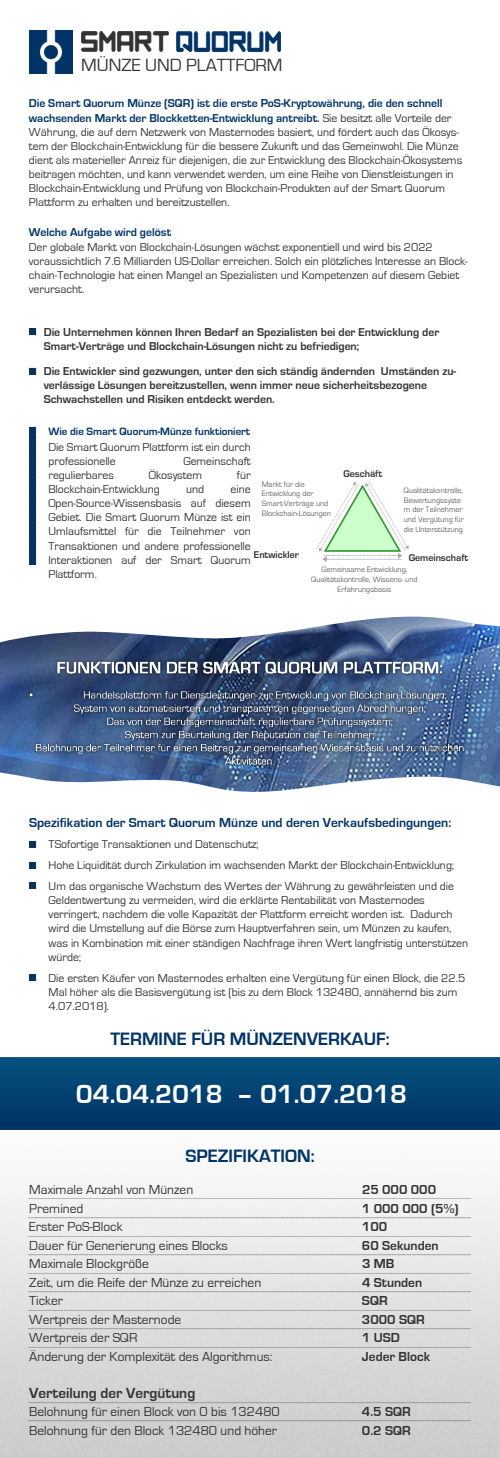
<style>
.page{position:relative;width:500px;height:1458px;background:#fff}
.page>*{position:absolute;margin:0;border:0;box-sizing:border-box;transform-origin:0 0}
.t1{font:700 27px "Eurostile";color:#fff}
.t2{font:700 18.5px "Eurostile";color:#036}
.t3{font:18.15px "Eurostile";color:#333}
.t4{font:700 15.1px "Eurostile";color:#333}
.t5{font:13.45px "Eurostile";color:#333}
.t6{font:700 13.45px "Eurostile";color:#333}
.t7{font:700 13.45px "Eurostile";color:#036}
.t8{font:11.75px/14.1px "Eurostile";color:#333}
.t9{font:700 11.75px/14.1px "Eurostile";color:#333}
.t10{font:700 11.75px "Eurostile";color:#036}
.t11{font:700 11px "Eurostile";color:#036}
.t12{font:700 10.05px "Eurostile";color:#333}
.t13{font:8.05px/9.7px "Eurostile";color:#666}
.s1{font-weight:700;color:#036}
</style>
<div class="page">
<img style="left:0;top:1058px;width:500px;height:72px">
<svg style="left:29px;top:1198px;width:442px;height:1px"></svg>
<svg style="left:29px;top:1218px;width:442px;height:1px"></svg>
<svg style="left:29px;top:1236px;width:442px;height:1px"></svg>
<svg style="left:29px;top:1254px;width:442px;height:1px"></svg>
<svg style="left:29px;top:1273px;width:442px;height:1px"></svg>
<svg style="left:29px;top:1347px;width:442px;height:1px"></svg>
<svg style="left:29px;top:1420px;width:442px;height:1px"></svg>
<svg style="left:29px;top:1291px;width:442px;height:1px"></svg>
<svg style="left:29px;top:1310px;width:442px;height:1px"></svg>
<svg style="left:29px;top:1328px;width:442px;height:1px"></svg>
<svg style="left:29px;top:1402px;width:442px;height:1px"></svg>
<svg style="left:29px;top:841px;width:7px;height:7px"></svg>
<svg style="left:29px;top:862px;width:7px;height:7px"></svg>
<svg style="left:29px;top:882px;width:7px;height:7px"></svg>
<svg style="left:29px;top:974px;width:7px;height:7px"></svg>
<img style="left:0;top:617px;width:500px;height:175px">
<img style="left:25px;top:658px;width:444px;height:112px">
<svg style="left:358px;top:485px;width:45px;height:72px"></svg>
<img style="left:324px;top:554px;width:78px;height:8px">
<img style="left:366px;top:481px;width:42px;height:70px">
<img style="left:316px;top:482px;width:42px;height:70px">
<svg style="left:29px;top:427px;width:7px;height:138px"></svg>
<svg style="left:29px;top:368px;width:7px;height:7px"></svg>
<svg style="left:29px;top:328px;width:7px;height:7px"></svg>
<img style="left:30px;top:30px;width:43px;height:44px">
<img style="left:176px;top:31px;width:104px;height:21px">
<img style="left:81px;top:31px;width:87px;height:21px">
<h3 class="t3" style="left:81px;top:56px;width:203px">MÜNZE UND PLATTFORM</h3>
<p class="t8" style="left:29px;top:97px;width:435px"><span class="s1">Die Smart Quorum Münze (SQR) ist die erste PoS-Kryptowährung, die den schnell wachsenden Markt der Blockketten-Entwicklung antreibt.</span> Sie besitzt alle Vorteile der Währung, die auf dem Netzwerk von Masternodes basiert, und fördert auch das Ökosys&shy;tem der Blockchain-Entwicklung für die bessere Zukunft und das Gemeinwohl. Die Münze dient als materieller Anreiz für diejenigen, die zur Entwicklung des Blockchain-Ökosystems beitragen möchten, und kann verwendet werden, um eine Reihe von Dienstleistungen in Blockchain-Entwicklung und Prüfung von Blockchain-Produkten auf der Smart Quorum Plattform zu erhalten und bereitzustellen.</p>
<p class="t10" style="left:29px;top:226px;width:144px">Welche Aufgabe wird gelöst</p>
<p class="t8" style="left:29px;top:240px;width:440px">Der globale Markt von Blockchain-Lösungen wächst exponentiell und wird bis 2022 voraussichtlich 7.6 Milliarden US-Dollar erreichen. Solch ein plötzliches Interesse an Block&shy;chain-Technologie hat einen Mangel an Spezialisten und Kompetenzen auf diesem Gebiet verursacht.</p>
<p class="t9" style="left:44px;top:325px;width:397px">Die Unternehmen können Ihren Bedarf an Spezialisten bei der Entwicklung der<br>Smart-Verträge und Blockchain-Lösungen nicht zu befriedigen;</p>
<p class="t9" style="left:44px;top:365px;width:414px">Die Entwickler sind gezwungen, unter den sich ständig ändernden Umständen zu&shy;verlässige Lösungen bereitzustellen, wenn immer neue sicherheitsbezogene<br>Schwachstellen und Risiken entdeckt werden.</p>
<p class="t11" style="left:48px;top:425px;width:203px">Wie die Smart Quorum-Münze funktioniert</p>
<p class="t8" style="left:48px;top:440px;width:204px">Die Smart Quorum Plattform ist ein durch professionelle</p>
<p class="t8" style="left:183px;top:454px;width:69px">Gemeinschaft</p>
<p class="t8" style="left:48px;top:468px;width:67px">regulierbares</p>
<p class="t8" style="left:149px;top:468px;width:55px">Ökosystem</p>
<p class="t8" style="left:237px;top:468px;width:15px">für</p>
<p class="t8" style="left:48px;top:482px;width:113px">Blockchain-Entwicklung</p>
<p class="t8" style="left:186px;top:482px;width:20px">und</p>
<p class="t12" style="left:343px;top:468px;width:40px">Geschäft</p>
<p class="t13" style="left:262px;top:479px;width:71px">Markt für die<br>Entwicklung der<br>Smart-Verträge und<br>Blockchain-Lösungen</p>
<p class="t13" style="left:404px;top:486px;width:62px">Qualitätskontrolle,<br>Bewertungssyste m der Teilnehmer und Vergütung für die Unterstützung</p>
<p class="t13" style="left:311px;top:565px;width:108px;text-align:center">Gemeinsame Entwicklung,<br>Qualitätskontrolle, Wissens- und<br>Erfahrungsbasis</p>
<p class="t8" style="left:48px;top:482px;width:204px;text-align:justify;text-indent:182px">eine Open-Source-Wissensbasis auf diesem Gebiet. Die Smart Quorum Münze ist ein Umlaufsmittel für die Teilnehmer von Transaktionen und andere professionelle Interaktionen auf der Smart Quorum Plattform.</p>
<p class="t12" style="left:254px;top:549px;width:46px">Entwickler</p>
<p class="t12" style="left:409px;top:552px;width:61px">Gemeinschaft</p>
<p class="t7" style="left:29px;top:816px;width:424px">Spezifikation der Smart Quorum Münze und deren Verkaufsbedingungen:</p>
<p class="t8" style="left:49px;top:834px;width:407px;line-height:21px">TSofortige Transaktionen und Datenschutz;<br>Hohe Liquidität durch Zirkulation im wachsenden Markt der Blockchain-Entwicklung;<br>Um das organische Wachstum des Wertes der Währung zu gewährleisten und die</p>
<p class="t8" style="left:49px;top:894px;width:421px">Geldentwertung zu vermeiden, wird die erklärte Rentabilität von Masternodes verringert, nachdem die volle Kapazität der Plattform erreicht worden ist. Dadurch wird die Umstellung auf die Börse zum Hauptverfahren sein, um Münzen zu kaufen, was in Kombination mit einer ständigen Nachfrage ihren Wert langfristig unterstützen würde;</p>
<p class="t8" style="left:49px;top:971px;width:418px">Die ersten Käufer von Masternodes erhalten eine Vergütung für einen Block, die 22.5<br>Mal höher als die Basisvergütung ist (bis zu dem Block 132480, annähernd bis zum<br>4.07.2018).</p>
<h2 class="t2" style="left:110px;top:1029px;width:281px">TERMINE FÜR MÜNZENVERKAUF:</h2>
<h1 class="t1" style="left:76px;top:1079px;width:333px">04.04.2018 – 01.07.2018</h1>
<h2 class="t2" style="left:185px;top:1146px;width:131px">SPEZIFIKATION:</h2>
<p class="t5" style="left:29px;top:1183px;width:166px">Maximale Anzahl von Münzen</p>
<p class="t6" style="left:362px;top:1183px;width:76px">25 000 000</p>
<p class="t5" style="left:29px;top:1201px;width:56px">Premined</p>
<p class="t6" style="left:362px;top:1201px;width:98px">1 000 000 (5%)</p>
<p class="t5" style="left:29px;top:1220px;width:95px">Erster PoS-Block</p>
<p class="t6" style="left:362px;top:1220px;width:27px">100</p>
<p class="t5" style="left:29px;top:1238px;width:200px">Dauer für Generierung eines Blocks</p>
<p class="t6" style="left:362px;top:1238px;width:78px">60 Sekunden</p>
<p class="t5" style="left:29px;top:1257px;width:121px">Maximale Blockgröße</p>
<p class="t6" style="left:362px;top:1257px;width:34px">3 MB</p>
<p class="t5" style="left:29px;top:1275px;width:234px">Zeit, um die Reife der Münze zu erreichen</p>
<p class="t6" style="left:362px;top:1275px;width:62px">4 Stunden</p>
<p class="t5" style="left:29px;top:1294px;width:35px">Ticker</p>
<p class="t6" style="left:362px;top:1293px;width:27px">SQR</p>
<p class="t5" style="left:29px;top:1312px;width:154px">Wertpreis der Masternode</p>
<p class="t6" style="left:362px;top:1312px;width:64px">3000 SQR</p>
<p class="t5" style="left:29px;top:1331px;width:110px">Wertpreis der SQR</p>
<p class="t6" style="left:362px;top:1330px;width:39px">1 USD</p>
<p class="t5" style="left:29px;top:1349px;width:245px">Änderung der Komplexität des Algorithmus:</p>
<p class="t6" style="left:362px;top:1349px;width:70px">Jeder Block</p>
<p class="t4" style="left:29px;top:1384px;width:168px">Verteilung der Vergütung</p>
<p class="t5" style="left:29px;top:1404px;width:252px">Belohnung für einen Block von 0 bis 132480</p>
<p class="t6" style="left:362px;top:1404px;width:50px">4.5 SQR</p>
<p class="t5" style="left:29px;top:1423px;width:250px">Belohnung für den Block 132480 und höher</p>
<p class="t6" style="left:362px;top:1423px;width:50px">0.2 SQR</p>
</div>
